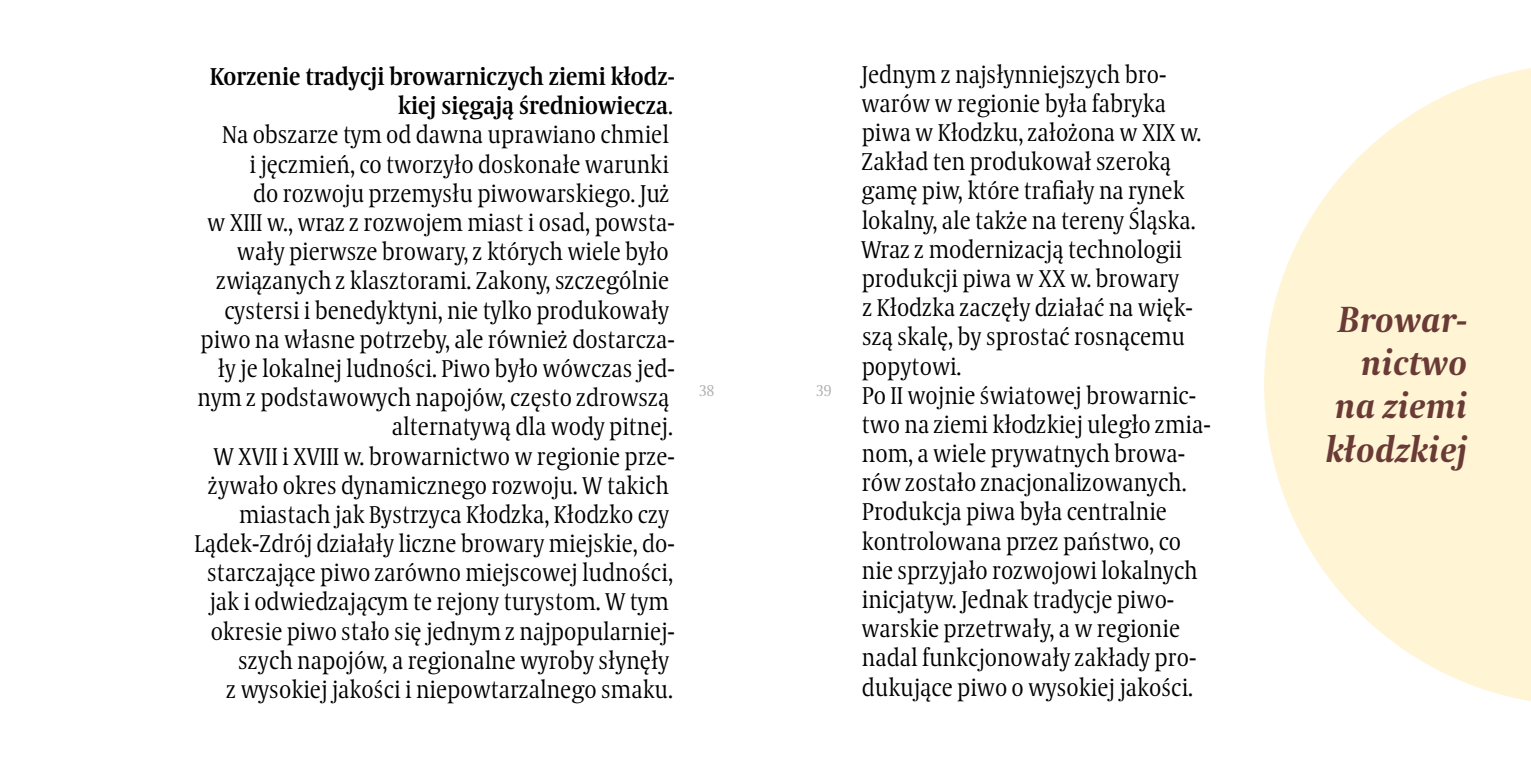
<style>
.page{position:relative;width:1531px;height:766px;background:#fff}
.page>*{position:absolute;margin:0;border:0;box-sizing:border-box;transform-origin:0 0}
.t1{font:italic 700 36px/43.2px "Coranto 2";color:#6a3b36;text-align:right}
.t2{font:24.3px/29.2px "Coranto 2 Headline Lt";color:#000;text-align:right}
.t3{font:600 24.3px/29.2px "Coranto 2 Headline SB";color:#000;text-align:right}
.t4{font:15.75px "Coranto 2 Headline Lt";color:#b3b2b2}
.s1{font-family:"Coranto 2 Headline Lt";font-weight:400}
</style>
<div class="page">
<svg style="left:1264px;top:68px;width:267px;height:633px;fill:#fff5d5"></svg>
<p class="t3" style="left:210px;top:61px;width:466px">Korzenie tradycji browarniczych ziemi kłodz&shy;kiej sięgają średniowiecza<span class="s1">.</span></p>
<p class="t2" style="left:194px;top:120px;width:482px">Na obszarze tym od dawna uprawiano chmiel<br>i jęczmień, co tworzyło doskonałe warunki<br>do rozwoju przemysłu piwowarskiego. Już<br>w XIII w., wraz z rozwojem miast i osad, powsta&shy;wały pierwsze browary, z których wiele było związanych z klasztorami. Zakony, szczególnie cystersi i benedyktyni, nie tylko produkowały piwo na własne potrzeby, ale również dostarcza&shy;ły je lokalnej ludności. Piwo było wówczas jed&shy;nym z podstawowych napojów, często zdrowszą alternatywą dla wody pitnej.<br>W XVII i XVIII w. browarnictwo w regionie prze&shy;żywało okres dynamicznego rozwoju. W takich miastach jak Bystrzyca Kłodzka, Kłodzko czy Lądek-Zdrój działały liczne browary miejskie, do&shy;starczające piwo zarówno miejscowej ludności, jak i odwiedzającym te rejony turystom. W tym okresie piwo stało się jednym z najpopularniej&shy;szych napojów, a regionalne wyroby słynęły<br>z wysokiej jakości i niepowtarzalnego smaku.</p>
<p class="t4" style="left:699px;top:379px;width:17px">38</p>
<p class="t4" style="left:816px;top:379px;width:17px">39</p>
<p class="t2" style="left:861px;top:59px;width:351px;text-align:left">Jednym z najsłynniejszych bro&shy;warów w regionie była fabryka piwa w Kłodzku, założona w XIX w.<br>Zakład ten produkował szeroką gamę piw, które trafiały na rynek lokalny, ale także na tereny Śląska.<br>Wraz z modernizacją technologii produkcji piwa w XX w. browary<br>z Kłodzka zaczęły działać na więk&shy;szą skalę, by sprostać rosnącemu popytowi.<br>Po II wojnie światowej browarnic&shy;two na ziemi kłodzkiej uległo zmia&shy;nom, a wiele prywatnych browa&shy;rów zostało znacjonalizowanych.<br>Produkcja piwa była centralnie kontrolowana przez państwo, co nie sprzyjało rozwojowi lokalnych inicjatyw. Jednak tradycje piwo&shy;warskie przetrwały, a w regionie nadal funkcjonowały zakłady pro&shy;dukujące piwo o wysokiej jakości.</p>
<h1 class="t1" style="left:1325px;top:299px;width:143px">Browar&shy;nictwo na ziemi kłodzkiej</h1>
</div>
